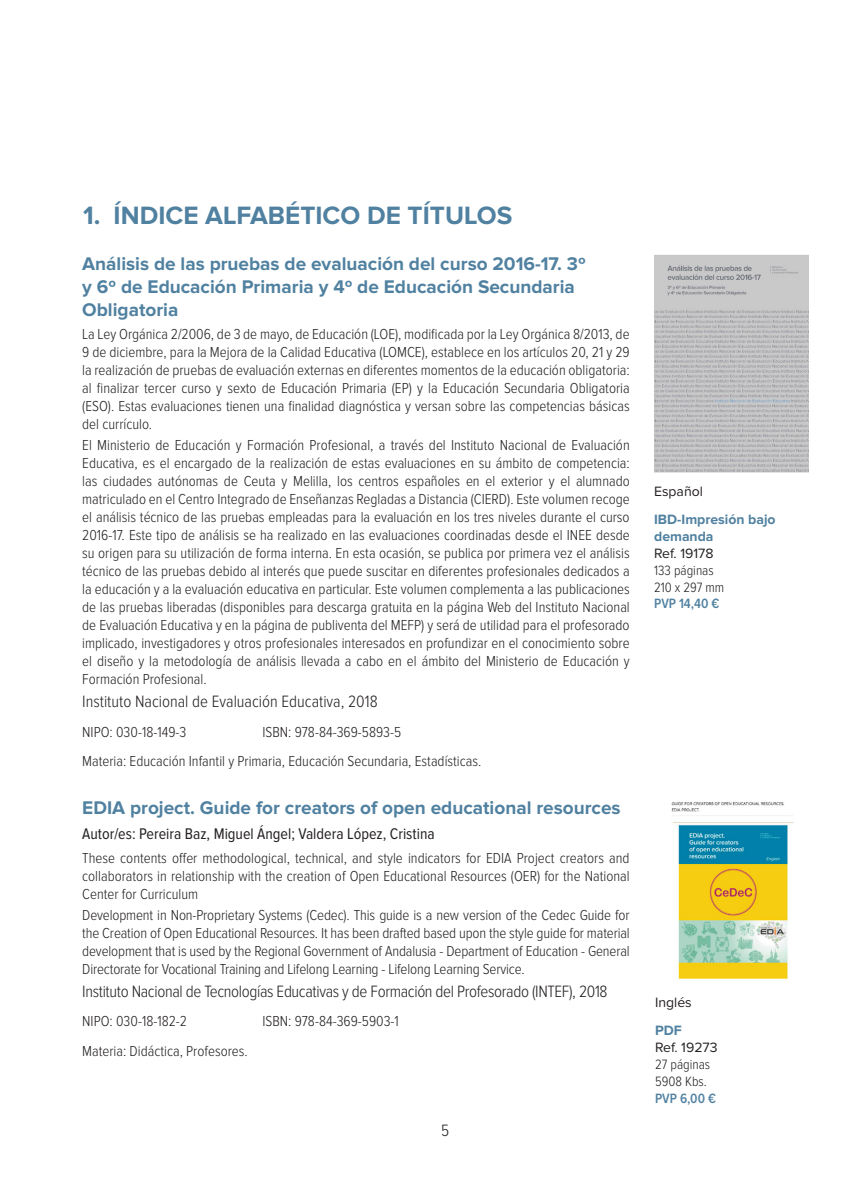
<style>
.page{position:relative;width:851px;height:1191px;background:#fff}
.page>*{position:absolute;margin:0;border:0;box-sizing:border-box;transform-origin:0 0}
._00_SECCIÓN{font:700 26px "Proxima Nova";color:#5081a0}
._01-TÍTULO{font:700 19px/22.8px "Proxima Nova";color:#5081a0}
._04-EDITOR{font:300 17px "Proxima Nova Cond";letter-spacing:-.02em;color:#231f20}
._04-EDITOR-2{font:300 17px "Proxima Nova Cond";color:#231f20}
._02-AUTOR{font:16px "Proxima Nova Cond";color:#231f20}
._03-RESUMEN{font:300 15px/18px "Proxima Nova Cond";color:#231f20;text-align:justify}
._05_MATERIA{font:300 15px "Proxima Nova Cond";color:#231f20}
._05-NIPO{font:300 15px "Proxima Nova Cond";color:#231f20}
._06_OTROS{font:300 14px "Proxima Nova Cond";color:#231f20}
._06_SOPORTE{font:700 14px/16.8px "Proxima Nova";color:#5081a0}
._06_REFERENCIA{font:14px "Proxima Nova";color:#231f20}
._07_PRECIO{font:600 14px "Proxima Nova Cond";color:#5081a0}
._06_IDIOMA{font:14px "Proxima Nova";color:#231f20}
</style>
<div class="page">
<img style="left:654px;top:255px;width:154px;height:218px">
<img style="left:671px;top:802px;width:123px;height:177px">
<p class="_00_SECCIÓN" style="left:83px;top:204px;width:430px">1. ÍNDICE ALFABÉTICO DE TÍTULOS</p>
<p class="_01-TÍTULO" style="left:82px;top:253px;width:505px">Análisis de las pruebas de evaluación del curso 2016-17. 3º y 6º de Educación Primaria y 4º de Educación Secundaria<br>Obligatoria</p>
<p class="_03-RESUMEN" style="left:82px;top:326px;width:549px">La Ley Orgánica 2/2006, de 3 de mayo, de Educación (LOE), modificada por la Ley Orgánica 8/2013, de 9 de diciembre, para la Mejora de la Calidad Educativa (LOMCE), establece en los artículos 20, 21 y 29 la realización de pruebas de evaluación externas en diferentes momentos de la educación obligatoria: al finalizar tercer curso y sexto de Educación Primaria (EP) y la Educación Secundaria Obligatoria (ESO). Estas evaluaciones tienen una finalidad diagnóstica y versan sobre las competencias básicas del currículo.</p>
<p class="_03-RESUMEN" style="left:82px;top:437px;width:549px">El Ministerio de Educación y Formación Profesional, a través del Instituto Nacional de Evaluación Educativa, es el encargado de la realización de estas evaluaciones en su ámbito de competencia: las ciudades autónomas de Ceuta y Melilla, los centros españoles en el exterior y el alumnado matriculado en el Centro Integrado de Enseñanzas Regladas a Distancia (CIERD). Este volumen recoge el análisis técnico de las pruebas empleadas para la evaluación en los tres niveles durante el curso 2016-17. Este tipo de análisis se ha realizado en las evaluaciones coordinadas desde el INEE desde su origen para su utilización de forma interna. En esta ocasión, se publica por primera vez el análisis técnico de las pruebas debido al interés que puede suscitar en diferentes profesionales dedicados a la educación y a la evaluación educativa en particular. Este volumen complementa a las publicaciones de las pruebas liberadas (disponibles para descarga gratuita en la página Web del Instituto Nacional de Evaluación Educativa y en la página de publiventa del MEFP) y será de utilidad para el profesorado implicado, investigadores y otros profesionales interesados en profundizar en el conocimiento sobre el diseño y la metodología de análisis llevada a cabo en el ámbito del Ministerio de Educación y Formación Profesional.</p>
<p class="_04-EDITOR-2" style="left:82px;top:694px;width:297px">Instituto Nacional de Evaluación Educativa, 2018</p>
<p class="_05-NIPO" style="left:82px;top:725px;width:106px">NIPO: 030-18-149-3</p>
<p class="_05-NIPO" style="left:262px;top:725px;width:140px">ISBN: 978-84-369-5893-5</p>
<p class="_05_MATERIA" style="left:82px;top:754px;width:400px">Materia: Educación Infantil y Primaria, Educación Secundaria, Estadísticas.</p>
<p class="_01-TÍTULO" style="left:82px;top:797px;width:540px">EDIA project. Guide for creators of open educational resources</p>
<p class="_02-AUTOR" style="left:82px;top:826px;width:354px">Autor/es: Pereira Baz, Miguel Ángel; Valdera López, Cristina</p>
<p class="_03-RESUMEN" style="left:82px;top:849px;width:549px">These contents offer methodological, technical, and style indicators for EDIA Project creators and collaborators in relationship with the creation of Open Educational Resources (OER) for the National Center for Curriculum</p>
<p class="_03-RESUMEN" style="left:82px;top:906px;width:549px">Development in Non-Proprietary Systems (Cedec). This guide is a new version of the Cedec Guide for the Creation of Open Educational Resources. It has been drafted based upon the style guide for material development that is used by the Regional Government of Andalusia - Department of Education - General Directorate for Vocational Training and Lifelong Learning - Lifelong Learning Service.</p>
<p class="_04-EDITOR" style="left:82px;top:983px;width:526px">Instituto Nacional de Tecnologías Educativas y de Formación del Profesorado (INTEF), 2018</p>
<p class="_05-NIPO" style="left:82px;top:1014px;width:106px">NIPO: 030-18-182-2</p>
<p class="_05-NIPO" style="left:262px;top:1014px;width:138px">ISBN: 978-84-369-5903-1</p>
<p class="_05_MATERIA" style="left:82px;top:1044px;width:167px">Materia: Didáctica, Profesores.</p>
<p class="_04-EDITOR" style="left:441px;top:1122px;width:10px">5</p>
<p class="_06_IDIOMA" style="left:654px;top:485px;width:50px">Español</p>
<p class="_06_SOPORTE" style="left:654px;top:512px;width:123px">IBD-Impresión bajo demanda</p>
<p class="_06_REFERENCIA" style="left:654px;top:547px;width:61px">Ref. 19178</p>
<p class="_06_OTROS" style="left:654px;top:564px;width:61px">133 páginas</p>
<p class="_06_OTROS" style="left:654px;top:580px;width:72px">210 x 297 mm</p>
<p class="_07_PRECIO" style="left:654px;top:597px;width:67px">PVP 14,40 €</p>
<p class="_06_IDIOMA" style="left:655px;top:996px;width:38px">Inglés</p>
<p class="_06_SOPORTE" style="left:655px;top:1022px;width:28px">PDF</p>
<p class="_06_REFERENCIA" style="left:655px;top:1041px;width:64px">Ref. 19273</p>
<p class="_06_OTROS" style="left:655px;top:1057px;width:57px">27 páginas</p>
<p class="_06_OTROS" style="left:655px;top:1074px;width:53px">5908 Kbs.</p>
<p class="_07_PRECIO" style="left:655px;top:1091px;width:62px">PVP 6,00 €</p>
</div>
